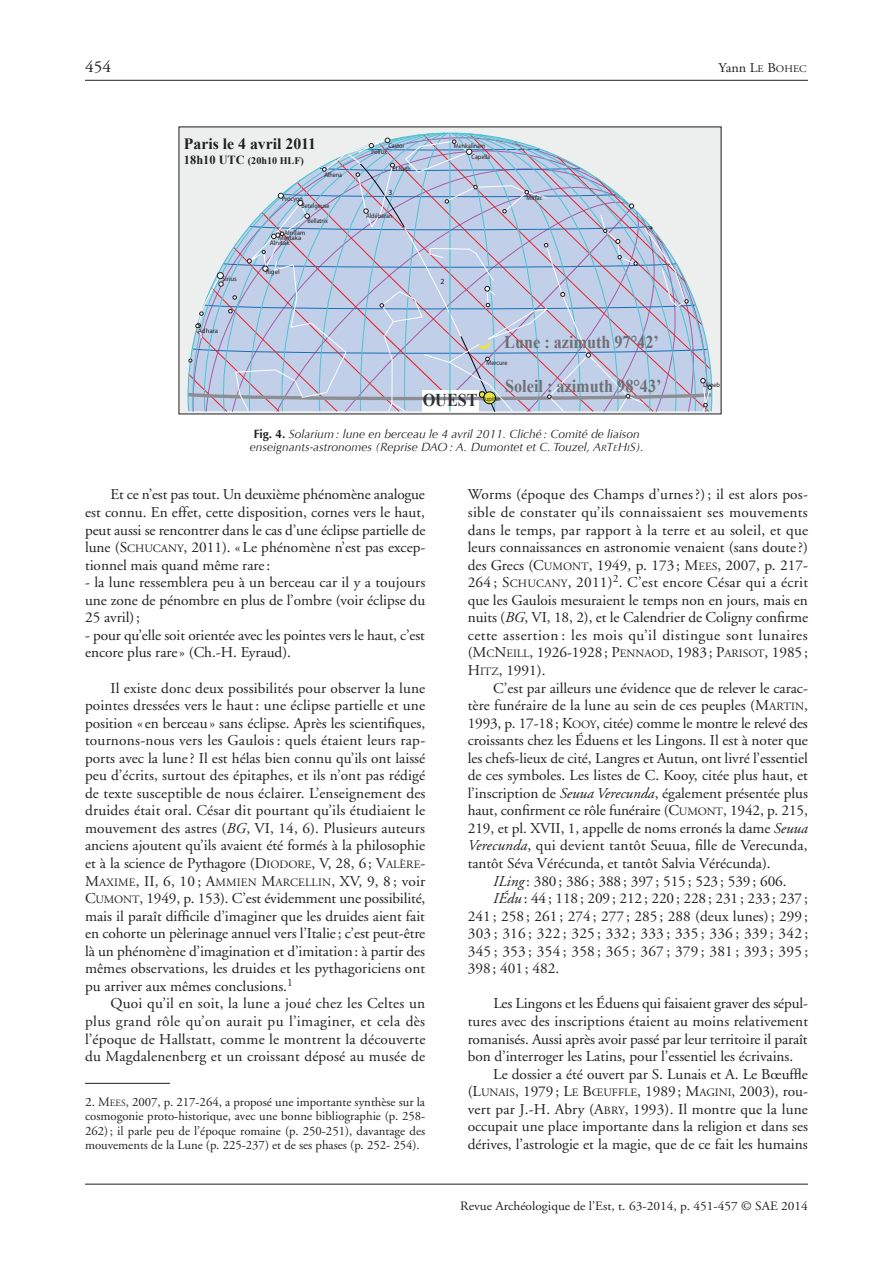
<style>
.page{position:relative;width:893px;height:1263px;background:#fff}
.page>*{position:absolute;margin:0;border:0;box-sizing:border-box;transform-origin:0 0}
.t1{font:700 18px "Times New Roman";color:#6e6f72;scale:.9 1}
.t2{font:700 18px "Times New Roman";color:#6d7073;scale:.9 1}
.t3{font:700 18px "Times New Roman";color:#303335;scale:.9 1}
.t4{font:16.5px "Adobe Garamond";color:#231f20;scale:1.05 1}
.t5{font:700 15.75px "Times New Roman";color:#231f20}
.t6{font:15px/17.5px "Adobe Garamond";color:#231f20;text-align:justify}
.t7{font:12.75px/14.2px "Adobe Garamond";color:#231f20;text-align:justify;scale:1.05 1}
.t8{font:italic 12px/13.8px "Optima";color:#231f20;text-align:center}
.t9{font:700 10.2px "Times New Roman";color:#231f20}
.t10{font:10.2px "Adobe Garamond";color:#231f20;scale:1.05 1}
.t11{font:7.8px "Myriad Pro";color:#231f20}
.t12{font:6.75px/11.4px "Myriad Pro";color:#231f20;scale:.9 1}
.t13{font:6.75px "Myriad Pro";color:#231f20}
.s1{font-size:13.5px}
.s2{font-size:12.3px}
.s3{font-weight:700;font-style:normal}
.s4{font-style:inherit}
.s5{font-size:9px}
.s6{font-size:11.25px}
.s7{font-style:italic}
.s8{font-size:9.6px}
</style>
<div class="page">
<hr style="left:85px;top:80px;width:723px;height:1px;background:#231f20">
<hr style="left:85px;top:1184px;width:723px;height:1px;background:#231f20">
<hr style="left:85px;top:1083px;width:85px;height:1px;background:#231f20">
<div style="left:179px;top:127px;width:542px;height:287px;background:#edefef"></div>
<svg style="left:187px;top:132px;width:526px;height:280px"></svg>
<p class="t4" style="left:85px;top:58px;width:26px">454</p>
<p class="t10" style="left:718px;top:63px;width:85px"><span class="s1">Yann</span> <span class="s1">L</span>E <span class="s1">B</span>OHEC</p>
<p class="t5" style="left:184px;top:133px;width:134px">Paris le 4 avril 2011</p>
<p class="t9" style="left:184px;top:154px;width:121px"><span class="s2">18h10 UTC</span> (20h10 HLF)</p>
<p class="t12" style="left:302px;top:195px;width:33px;line-height:7.4px;text-indent:-19px">Procyon<br>Betelgeuse</p>
<p class="t12" style="left:307px;top:215px;width:24px">Bellatrix</p>
<p class="t12" style="left:324px;top:169px;width:21px">Alhena</p>
<p class="t13" style="left:222px;top:275px;width:17px">Sirius</p>
<p class="t13" style="left:198px;top:326px;width:22px">Adhara</p>
<p class="t13" style="left:284px;top:229px;width:23px">Alnilam</p>
<p class="t13" style="left:279px;top:234px;width:24px">Mintaka</p>
<p class="t13" style="left:270px;top:239px;width:21px">Alnitak</p>
<p class="t13" style="left:266px;top:267px;width:16px">Rigel</p>
<p class="t12" style="left:388px;top:140px;width:19px">Castor</p>
<p class="t12" style="left:371px;top:146px;width:19px">Pollux</p>
<p class="t12" style="left:393px;top:163px;width:21px">El Nath</p>
<p class="t11" style="left:388px;top:188px;width:6px">3</p>
<p class="t12" style="left:366px;top:210px;width:31px">Aldébaran</p>
<p class="t12" style="left:471px;top:140px;width:22px;text-indent:-18px">Menkalinam<br>Capella</p>
<p class="t11" style="left:440px;top:276px;width:6px">2</p>
<p class="t12" style="left:527px;top:192px;width:19px">Mirfac</p>
<p class="t2" style="left:504px;top:330px;width:173px">Lune : azimuth 97°42’</p>
<p class="t1" style="left:505px;top:373px;width:175px">Soleil : azimuth 98°43’</p>
<p class="t12" style="left:487px;top:357px;width:25px">Mercure</p>
<p class="t3" style="left:423px;top:387px;width:63px">OUEST</p>
<p class="t8" style="left:250px;top:427px;width:395px"><span class="s3">Fig. 4.</span> Solarium: lune en berceau le 4 avril 2011. Cliché : Comité de liaison enseignants-astronomes (Reprise DAO: A. Dumontet et C. Touzel, <span class="s4">A</span><span class="s5">r</span><span class="s4">T</span><span class="s5">e</span><span class="s4">H</span><span class="s5">i</span><span class="s4">S</span>).</p>
<p class="t12" style="left:483px;top:393px;width:21px">Jupiter</p>
<p class="t12" style="left:703px;top:379px;width:20px">Déneb</p>
<p class="t6" style="left:85px;top:486px;width:342px;text-indent:26px">Et ce n’est pas tout. Un deuxième phénomène analogue est connu. En effet, cette disposition, cornes vers le haut, peut aussi se rencontrer dans le cas d’une éclipse partielle de lune (<span class="s4">S</span><span class="s6">CHUCANY</span>, 2011). «Le phénomène n’est pas excep&shy;tionnel mais quand même rare:</p>
<p class="t6" style="left:85px;top:574px;width:342px">- la lune ressemblera peu à un berceau car il y a toujours une zone de pénombre en plus de l’ombre (voir éclipse du 25 avril);</p>
<p class="t6" style="left:85px;top:627px;width:341px">- pour qu’elle soit orientée avec les pointes vers le haut, c’est encore plus rare» (Ch.-H. Eyraud).</p>
<p class="t6" style="left:85px;top:679px;width:342px;text-indent:26px">Il existe donc deux possibilités pour observer la lune pointes dressées vers le haut: une éclipse partielle et une position «en berceau» sans éclipse. Après les scientifiques, tournons-nous vers les Gaulois: quels étaient leurs rap&shy;ports avec la lune? Il est hélas bien connu qu’ils ont laissé peu d’écrits, surtout des épitaphes, et ils n’ont pas rédigé de texte susceptible de nous éclairer. L’enseignement des druides était oral. César dit pourtant qu’ils étudiaient le mouvement des astres (<span class="s7">BG</span>, VI, 14, 6). Plusieurs auteurs anciens ajoutent qu’ils avaient été formés à la philosophie et à la science de Pythagore (<span class="s4">D</span><span class="s6">IODORE</span>, V, 28, 6; <span class="s4">V</span><span class="s6">ALÈRE</span>-<span class="s4">M</span><span class="s6">AXIME</span>, II, 6, 10 ; <span class="s4">A</span><span class="s6">MMIEN</span> <span class="s4">M</span><span class="s6">ARCELLIN</span>, XV, 9, 8 ; voir <span class="s4">C</span><span class="s6">UMONT</span>, 1949, p. 153). C’est évidemment une possibilité, mais il paraît difficile d’imaginer que les druides aient fait en cohorte un pèlerinage annuel vers l’Italie; c’est peut-être là un phénomène d’imagination et d’imitation: à partir des mêmes observations, les druides et les pythagoriciens ont pu arriver aux mêmes conclusions.<sup>1</sup></p>
<p class="t6" style="left:85px;top:995px;width:342px;text-indent:26px">Quoi qu’il en soit, la lune a joué chez les Celtes un plus grand rôle qu’on aurait pu l’imaginer, et cela dès l’époque de Hallstatt, comme le montrent la découverte du Magdalenenberg et un croissant déposé au musée de</p>
<p class="t7" style="left:85px;top:1095px;width:325px">2. <span class="s4">M</span><span class="s8">EES</span>, 2007, p. 217-264, a proposé une importante synthèse sur la cosmogonie proto-historique, avec une bonne bibliographie (p. 258- 262); il parle peu de l’époque romaine (p. 250-251), davantage des mouvements de la Lune (p. 225-237) et de ses phases (p. 252- 254).</p>
<p class="t6" style="left:468px;top:486px;width:342px">Worms (époque des Champs d’urnes?); il est alors pos&shy;sible de constater qu’ils connaissaient ses mouvements dans le temps, par rapport à la terre et au soleil, et que leurs connaissances en astronomie venaient (sans doute?) des Grecs (<span class="s4">C</span><span class="s6">UMONT</span>, 1949, p. 173 ; <span class="s4">M</span><span class="s6">EES</span>, 2007, p. 217- 264 ; <span class="s4">S</span><span class="s6">CHUCANY</span>, 2011)<sup>2</sup>. C’est encore César qui a écrit que les Gaulois mesuraient le temps non en jours, mais en nuits (<span class="s7">BG</span>, VI, 18, 2), et le Calendrier de Coligny confirme cette assertion : les mois qu’il distingue sont lunaires (<span class="s4">M</span><span class="s6">C</span><span class="s4">N</span><span class="s6">EILL</span>, 1926-1928; <span class="s4">P</span><span class="s6">ENNAOD</span>, 1983; <span class="s4">P</span><span class="s6">ARISOT</span>, 1985; <span class="s4">H</span><span class="s6">ITZ</span>, 1991).</p>
<p class="t6" style="left:468px;top:679px;width:342px;text-indent:26px">C’est par ailleurs une évidence que de relever le carac&shy;tère funéraire de la lune au sein de ces peuples (<span class="s4">M</span><span class="s6">ARTIN</span>, 1993, p. 17-18; <span class="s4">K</span><span class="s6">OOY</span>, citée) comme le montre le relevé des croissants chez les Éduens et les Lingons. Il est à noter que les chefs-lieux de cité, Langres et Autun, ont livré l’essentiel de ces symboles. Les listes de C. Kooy, citée plus haut, et l’inscription de <span class="s7">Seuua Verecunda</span>, également présentée plus haut, confirment ce rôle funéraire (<span class="s4">C</span><span class="s6">UMONT</span>, 1942, p. 215, 219, et pl. XVII, 1, appelle de noms erronés la dame <span class="s7">Seuua Verecunda</span>, qui devient tantôt Seuua, fille de Verecunda, tantôt Séva Vérécunda, et tantôt Salvia Vérécunda).</p>
<p class="t6" style="left:493px;top:872px;width:295px"><span class="s7">ILing</span>: 380; 386; 388; 397; 515; 523; 539; 606.</p>
<p class="t6" style="left:493px;top:890px;width:316px"><span class="s7">IÉdu</span>: 44; 118; 209; 212; 220; 228; 231; 233; 237;</p>
<p class="t6" style="left:468px;top:907px;width:342px">241 ; 258 ; 261 ; 274 ; 277 ; 285 ; 288 (deux lunes); 299 ;</p>
<p class="t6" style="left:468px;top:925px;width:342px">303 ; 316 ; 322 ; 325 ; 332 ; 333 ; 335 ; 336 ; 339 ; 342 ;</p>
<p class="t6" style="left:468px;top:943px;width:342px">345 ; 353 ; 354 ; 358 ; 365 ; 367 ; 379 ; 381 ; 393 ; 395 ;</p>
<p class="t6" style="left:468px;top:960px;width:93px">398; 401; 482.</p>
<p class="t6" style="left:493px;top:995px;width:316px">Les Lingons et les Éduens qui faisaient graver des sépul-</p>
<p class="t6" style="left:468px;top:1013px;width:342px">tures avec des inscriptions étaient au moins relativement</p>
<p class="t6" style="left:468px;top:1030px;width:341px">romanisés. Aussi après avoir passé par leur territoire il paraît</p>
<p class="t6" style="left:468px;top:1048px;width:327px">bon d’interroger les Latins, pour l’essentiel les écrivains.</p>
<p class="t6" style="left:493px;top:1065px;width:316px">Le dossier a été ouvert par S. Lunais et A. Le Bœuffle</p>
<p class="t6" style="left:468px;top:1083px;width:342px">(<span class="s4">L</span><span class="s6">UNAIS</span>, 1979; <span class="s4">L</span><span class="s6">E</span> <span class="s4">B</span><span class="s6">ŒUFFLE</span>, 1989; <span class="s4">M</span><span class="s6">AGINI</span>, 2003), rou-</p>
<p class="t6" style="left:468px;top:1100px;width:342px">vert par J.-H. Abry (<span class="s4">A</span><span class="s6">BRY</span>, 1993). Il montre que la lune</p>
<p class="t6" style="left:468px;top:1118px;width:342px">occupait une place importante dans la religion et dans ses</p>
<p class="t6" style="left:468px;top:1136px;width:341px">dérives, l’astrologie et la magie, que de ce fait les humains</p>
<p class="t7" style="left:460px;top:1199px;width:333px">Revue Archéologique de l’Est, t. 63-2014, p. 451-457 © SAE 2014</p>
</div>
